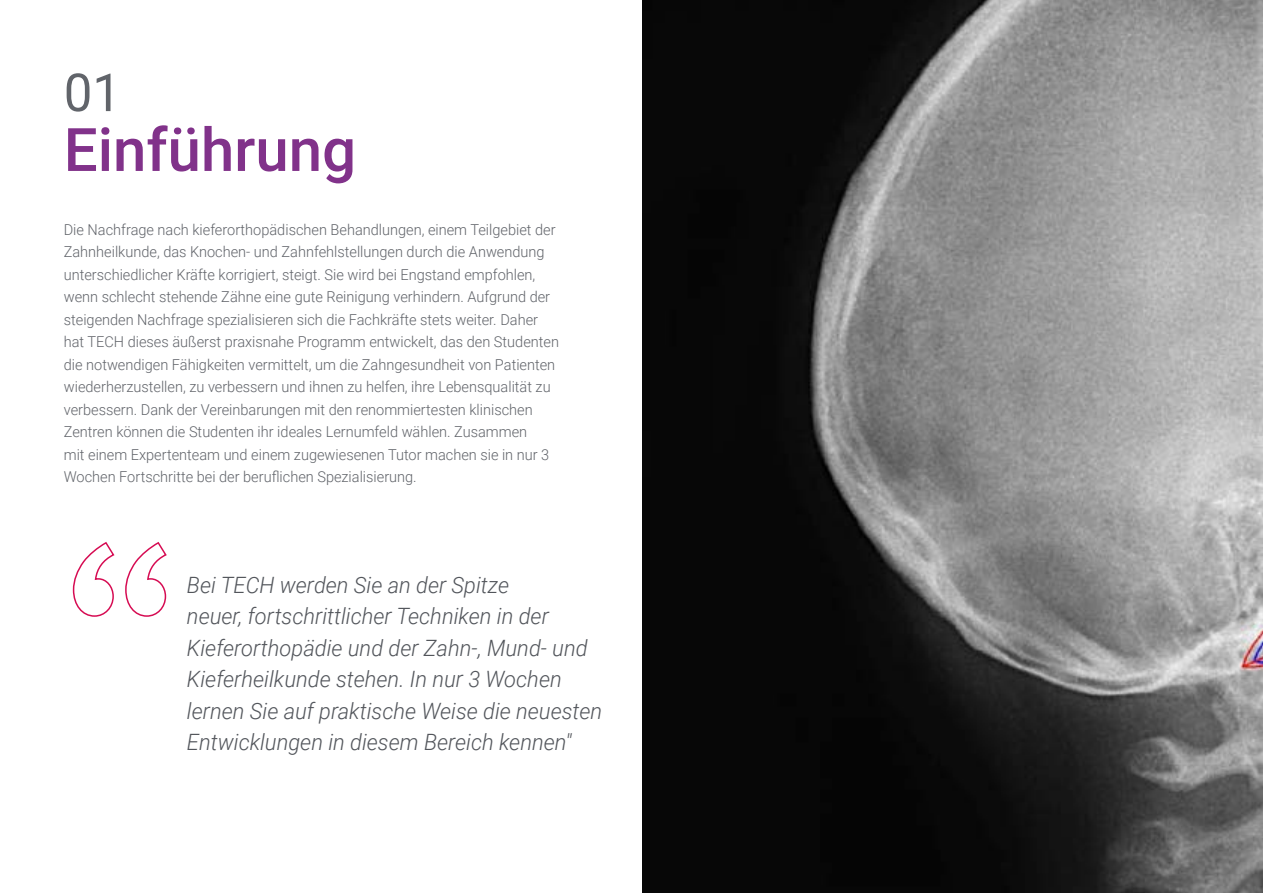
<style>
.page{position:relative;width:1263px;height:893px;background:#fff}
.page>*{position:absolute;margin:0;border:0;box-sizing:border-box;transform-origin:0 0}
.t1{font:500 60px "Roboto";color:#81328a}
.t2{font:52.5px "Roboto";color:#61646a}
.t3{font:italic 300 22.5px/31.5px "Roboto";color:#52555b}
.t4{font:300 15px/22.5px "Roboto";color:#61646a}
</style>
<div class="page">
<svg style="left:72px;top:542px;width:95px;height:75px"></svg>
<img style="left:642px;top:0;width:621px;height:893px">
<h2 class="t2" style="left:64px;top:56px;width:59px">01</h2>
<h1 class="t1" style="left:64px;top:108px;width:294px">Einführung</h1>
<p class="t4" style="left:64px;top:217px;width:497px">Die Nachfrage nach kieferorthopädischen Behandlungen, einem Teilgebiet der Zahnheilkunde, das Knochen- und Zahnfehlstellungen durch die Anwendung unterschiedlicher Kräfte korrigiert, steigt. Sie wird bei Engstand empfohlen, wenn schlecht stehende Zähne eine gute Reinigung verhindern. Aufgrund der steigenden Nachfrage spezialisieren sich die Fachkräfte stets weiter. Daher hat TECH dieses äußerst praxisnahe Programm entwickelt, das den Studenten die notwendigen Fähigkeiten vermittelt, um die Zahngesundheit von Patienten wiederherzustellen, zu verbessern und ihnen zu helfen, ihre Lebensqualität zu verbessern. Dank der Vereinbarungen mit den renommiertesten klinischen Zentren können die Studenten ihr ideales Lernumfeld wählen. Zusammen<br>mit einem Expertenteam und einem zugewiesenen Tutor machen sie in nur 3<br>Wochen Fortschritte bei der beruflichen Spezialisierung.</p>
<p class="t3" style="left:187px;top:568px;width:417px">Bei TECH werden Sie an der Spitze<br>neuer, fortschrittlicher Techniken in der Kieferorthopädie und der Zahn-, Mund- und Kieferheilkunde stehen. In nur 3 Wochen lernen Sie auf praktische Weise die neuesten Entwicklungen in diesem Bereich kennen"</p>
</div>
